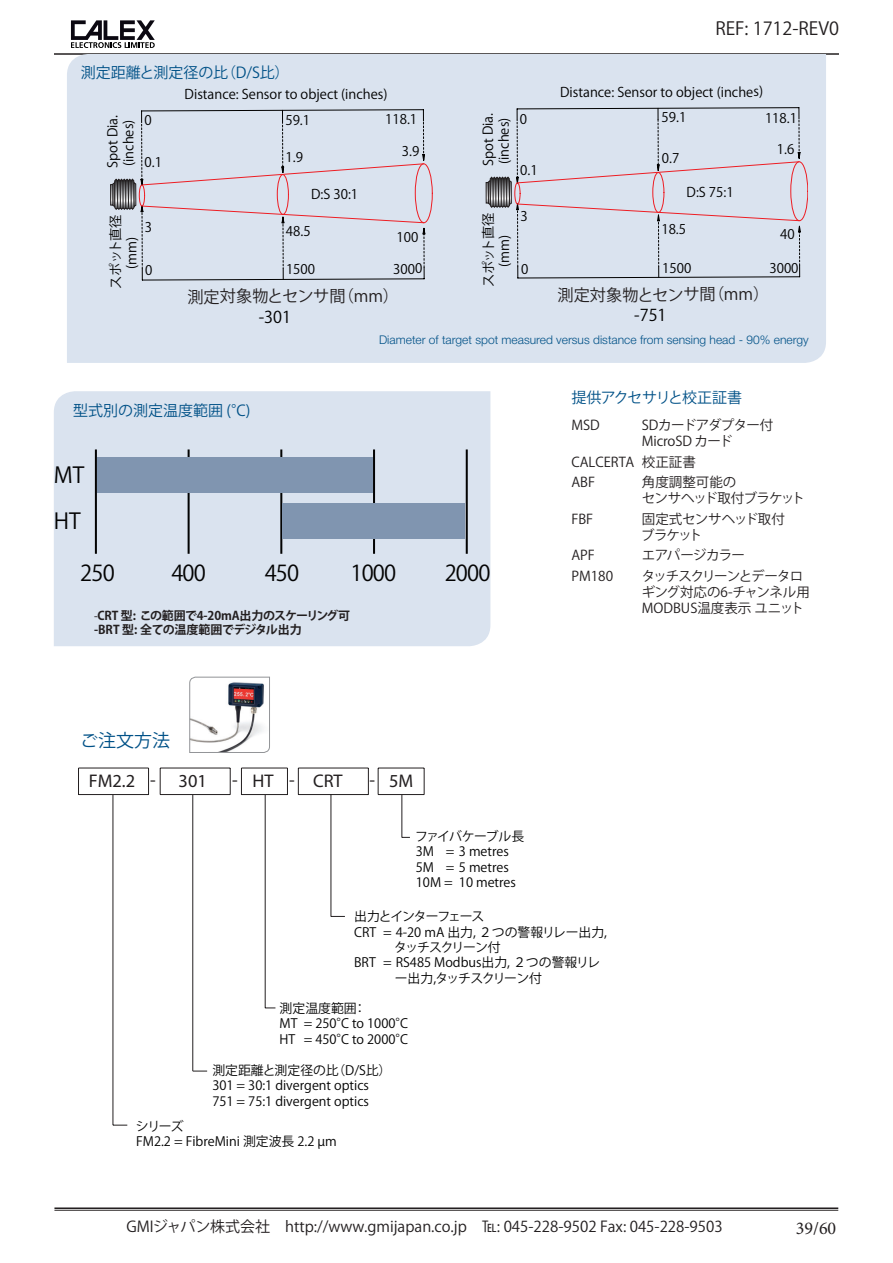
<style>
.page{position:relative;width:893px;height:1263px;background:#fff}
.page>*{position:absolute;margin:0;border:0;box-sizing:border-box;transform-origin:0 0}
.t1{font:21.75px/45.9px "Koz Go Pr 6 N Regular 90 msp RKSJ H";letter-spacing:-.04em;color:#030303}
.t2{font:700 18.3px "Helvetica Neue";color:#231f20}
.t3{font:18px "Koz Go Pr 6 N";color:#231f20}
.t4{font:18px "Minion Pro";color:#231f20}
.t5{font:18px "Koz Go Pr 6 N";color:#005187}
.t6{font:16.2px "Koz Go Pr 6 N";letter-spacing:-.01em;color:#231f20}
.t7{font:16.2px "Koz Go Pr 6 N";letter-spacing:-.01em;color:#000}
.t8{font:15px "Koz Go Pr 6 N";color:#231f20}
.t9{font:15px "Koz Go Pr 6 N";color:#005187}
.t10{font:15px "Koz Go Pr 6 N";letter-spacing:-.04em;color:#005187}
.t11{font:13.5px/20.4px "Koz Go Pr 6 N";letter-spacing:-.01em;color:#231f20}
.t12{font:13.5px/16.2px "Koz Go Pr 6 N";letter-spacing:-.04em;color:#231f20}
.t13{font:13.5px/16.2px "Koz Go Pr 6 N";letter-spacing:-.03em;color:#231f20}
.t14{font:13.5px/16.2px "Koz Go Pr 6 N";letter-spacing:-.035em;color:#231f20}
.t15{font:13.5px "Koz Go Pr 6 N";letter-spacing:-.05em;color:#231f20}
.t16{font:13.2px/15.9px "Koz Go Pr 6 N";letter-spacing:-.01em;color:#000}
.t17{font:13.2px/15.9px "Koz Go Pr 6 N";letter-spacing:-.055em;color:#000;text-align:center}
.t18{font:12.9px/15.5px "Koz Go Pr 6 N Regular 90 msp RKSJ H";color:#030303}
.t19{font:12.9px "Koz Go Pr 6 N Regular 90 msp RKSJ H";letter-spacing:-.075em;color:#030303}
.t20{font:12.9px "Koz Go Pr 6 N Regular 90 msp RKSJ H";letter-spacing:-.085em;color:#030303}
.t21{font:12.9px "Koz Go Pr 6 N Regular 90 msp RKSJ H";letter-spacing:-.095em;color:#030303}
.t22{font:300 12px "Helvetica Neue Cyr";color:#005187}
.t23{font:700 12px/14.4px "Koz Go Pr 6 N";letter-spacing:-.02em;color:#231f20}
.s1{font-family:"Myriad Pro";font-weight:400}
</style>
<div class="page">
<hr style="left:54px;top:53px;width:785px;height:2px;background:#231f20">
<svg style="left:71px;top:20px;width:84px;height:28px"></svg>
<hr style="left:54px;top:1207px;width:784px;height:2px;background:#231f20">
<hr style="left:54px;top:1210px;width:784px;height:1px;background:#231f20">
<svg style="left:189px;top:677px;width:81px;height:76px"></svg>
<div style="left:54px;top:391px;width:436px;height:255px;background:#dae3ef"></div>
<hr style="left:466px;top:449px;width:2px;height:105px;background:#030303">
<hr style="left:373px;top:449px;width:2px;height:105px;background:#030303">
<hr style="left:280px;top:449px;width:2px;height:105px;background:#030303">
<hr style="left:188px;top:449px;width:2px;height:105px;background:#030303">
<hr style="left:95px;top:449px;width:2px;height:105px;background:#030303">
<div style="left:97px;top:457px;width:276px;height:35px;background:#8095b0"></div>
<div style="left:283px;top:503px;width:182px;height:36px;background:#8095b0"></div>
<div style="left:67px;top:54px;width:759px;height:309px;background:#dae3ef"></div>
<div style="left:110px;top:184px;width:3px;height:21px;border:1px solid #231f20"></div>
<div style="left:112px;top:110px;width:321px;height:169px;background:#dae3ef"></div>
<div style="left:486px;top:182px;width:3px;height:21px;border:1px solid #231f20"></div>
<div style="left:488px;top:108px;width:320px;height:169px;background:#dae3ef"></div>
<svg style="left:148px;top:769px;width:1px;height:25px"></svg>
<hr style="left:79px;top:768px;width:70px;height:1px;background:#231f20">
<svg style="left:78px;top:768px;width:1px;height:26px"></svg>
<hr style="left:79px;top:794px;width:70px;height:1px;background:#231f20">
<hr style="left:113px;top:795px;width:1px;height:330px;background:#231f20">
<svg style="left:113px;top:1125px;width:14px;height:1px"></svg>
<svg style="left:230px;top:768px;width:1px;height:26px"></svg>
<hr style="left:160px;top:768px;width:70px;height:1px;background:#231f20">
<svg style="left:160px;top:769px;width:1px;height:25px"></svg>
<hr style="left:160px;top:794px;width:70px;height:1px;background:#231f20">
<svg style="left:298px;top:767px;width:71px;height:27px"></svg>
<svg style="left:287px;top:768px;width:1px;height:26px"></svg>
<hr style="left:241px;top:768px;width:46px;height:1px;background:#231f20">
<svg style="left:241px;top:769px;width:1px;height:25px"></svg>
<svg style="left:424px;top:768px;width:1px;height:26px"></svg>
<hr style="left:378px;top:768px;width:46px;height:1px;background:#231f20">
<svg style="left:378px;top:769px;width:1px;height:25px"></svg>
<hr style="left:378px;top:794px;width:46px;height:1px;background:#231f20">
<svg style="left:192px;top:794px;width:219px;height:278px"></svg>
<h3 class="t3" style="left:715px;top:18px;width:125px">REF: 1712-REV0</h3>
<p class="t9" style="left:81px;top:64px;width:210px">測定距離と測定径の比（D/S比）</p>
<p class="t16" style="left:185px;top:86px;width:205px">Distance: Sensor to object (inches)</p>
<p class="t16" style="left:560px;top:84px;width:205px">Distance: Sensor to object (inches)</p>
<p class="t16" style="left:105px;top:168px;width:55px;rotate:-90deg">Spot Dia. (inches)</p>
<p class="t16" style="left:144px;top:113px;width:9px">0</p>
<p class="t16" style="left:285px;top:112px;width:26px">59.1</p>
<p class="t16" style="left:385px;top:112px;width:34px">118.1</p>
<p class="t16" style="left:145px;top:155px;width:19px">0.1</p>
<p class="t16" style="left:286px;top:150px;width:19px">1.9</p>
<p class="t16" style="left:402px;top:144px;width:19px">3.9</p>
<p class="t16" style="left:480px;top:166px;width:55px;rotate:-90deg">Spot Dia. (inches)</p>
<p class="t16" style="left:520px;top:111px;width:9px">0</p>
<p class="t16" style="left:520px;top:163px;width:19px">0.1</p>
<p class="t16" style="left:661px;top:109px;width:26px">59.1</p>
<p class="t16" style="left:765px;top:110px;width:34px">118.1</p>
<p class="t16" style="left:662px;top:150px;width:19px">0.7</p>
<p class="t16" style="left:777px;top:142px;width:19px">1.6</p>
<p class="t16" style="left:311px;top:186px;width:49px">D:S 30:1</p>
<p class="t16" style="left:687px;top:184px;width:49px">D:S 75:1</p>
<p class="t17" style="left:108px;top:289px;width:76px;rotate:-90deg">スポット直径(mm)</p>
<p class="t16" style="left:145px;top:220px;width:9px">3</p>
<p class="t16" style="left:286px;top:223px;width:26px">48.5</p>
<p class="t16" style="left:397px;top:229px;width:23px">100</p>
<p class="t16" style="left:145px;top:262px;width:9px">0</p>
<p class="t16" style="left:286px;top:261px;width:31px">1500</p>
<p class="t16" style="left:393px;top:261px;width:31px">3000</p>
<p class="t6" style="left:187px;top:287px;width:213px">測定対象物とセンサ間（mm）</p>
<p class="t17" style="left:481px;top:287px;width:76px;rotate:-90deg">スポット直径(mm)</p>
<p class="t16" style="left:520px;top:209px;width:9px">3</p>
<p class="t16" style="left:661px;top:222px;width:26px">18.5</p>
<p class="t16" style="left:780px;top:227px;width:16px">40</p>
<p class="t16" style="left:521px;top:261px;width:9px">0</p>
<p class="t16" style="left:662px;top:260px;width:31px">1500</p>
<p class="t16" style="left:769px;top:260px;width:31px">3000</p>
<p class="t6" style="left:557px;top:285px;width:213px">測定対象物とセンサ間（mm）</p>
<p class="t7" style="left:259px;top:308px;width:34px">-301</p>
<p class="t7" style="left:634px;top:306px;width:34px">-751</p>
<p class="t22" style="left:379px;top:333px;width:431px">Diameter of target spot measured versus distance from sensing head - 90% energy</p>
<p class="t9" style="left:73px;top:402px;width:179px">型式別の測定温度範囲 (°C)</p>
<h1 class="t1" style="left:54px;top:453px;width:32px">MT<br>HT</h1>
<h1 class="t1" style="left:80px;top:550px;width:36px">250</h1>
<h1 class="t1" style="left:171px;top:550px;width:36px">400</h1>
<h1 class="t1" style="left:265px;top:550px;width:36px">450</h1>
<h1 class="t1" style="left:350px;top:550px;width:47px">1000</h1>
<h1 class="t1" style="left:445px;top:550px;width:47px">2000</h1>
<p class="t23" style="left:94px;top:608px;width:258px"><span class="s1">-</span>CRT 型: この範囲で4-20mA出力のスケーリング可-BRT 型: 全ての温度範囲でデジタル出力</p>
<h3 class="t5" style="left:80px;top:730px;width:92px">ご注文方法</h3>
<h2 class="t2" style="left:89px;top:770px;width:68px">FM2.2 -</h2>
<h2 class="t2" style="left:232px;top:769px;width:7px">-</h2>
<h2 class="t2" style="left:313px;top:770px;width:31px">CRT</h2>
<h2 class="t2" style="left:389px;top:770px;width:26px">5M</h2>
<h2 class="t2" style="left:179px;top:770px;width:30px">301</h2>
<h2 class="t2" style="left:253px;top:770px;width:44px">HT -</h2>
<h2 class="t2" style="left:370px;top:769px;width:7px">-</h2>
<p class="t10" style="left:571px;top:389px;width:172px">提供アクセサリと校正証書</p>
<p class="t11" style="left:571px;top:415px;width:30px">MSD</p>
<p class="t13" style="left:642px;top:417px;width:133px">SDカードアダプター付<br>MicroSD カード</p>
<p class="t11" style="left:571px;top:452px;width:126px">CALCERTA 校正証書<br>ABF</p>
<p class="t11" style="left:642px;top:474px;width:165px;line-height:16.2px">角度調整可能の<br>センサヘッド取付ブラケット</p>
<p class="t11" style="left:571px;top:509px;width:23px">FBF</p>
<p class="t14" style="left:641px;top:511px;width:145px">固定式センサヘッド取付ブラケット</p>
<p class="t11" style="left:571px;top:545px;width:25px">APF</p>
<p class="t15" style="left:642px;top:548px;width:105px">エアパージカラー</p>
<p class="t11" style="left:571px;top:566px;width:43px">PM180</p>
<p class="t12" style="left:642px;top:568px;width:170px">タッチスクリーンとデータロギング対応の6-チャンネル用<br>MODBUS温度表示 ユニット</p>
<p class="t18" style="left:415px;top:828px;width:111px">ファイバケーブル長<br>3M = 3 metres<br>5M = 5 metres<br>10M = 10 metres</p>
<p class="t20" style="left:354px;top:909px;width:132px">出力とインターフェース</p>
<p class="t18" style="left:354px;top:924px;width:254px">CRT = 4-20 mA 出力, ２つの警報リレー出力,</p>
<p class="t21" style="left:394px;top:940px;width:108px">タッチスクリーン付</p>
<p class="t18" style="left:354px;top:955px;width:247px">BRT = RS485 Modbus出力, ２つの警報リレ</p>
<p class="t19" style="left:395px;top:971px;width:149px">ー出力,タッチスクリーン付</p>
<p class="t18" style="left:280px;top:1000px;width:130px">測定温度範囲：<br>MT = 250°C to 1000°C<br>HT = 450°C to 2000°C</p>
<p class="t18" style="left:212px;top:1062px;width:180px">測定距離と測定径の比（D/S比）<br>301 = 30:1 divergent optics<br>751 = 75:1 divergent optics</p>
<p class="t18" style="left:136px;top:1119px;width:202px">シリーズ<br>FM2.2 = FibreMini 測定波長 2.2 µm</p>
<p class="t8" style="left:126px;top:1218px;width:598px">GMIジャパン株式会社　http://www.gmijapan.co.jp　℡: 045-228-9502 Fax: 045-228-9503</p>
<h3 class="t4" style="left:796px;top:1216px;width:42px">39/60</h3>
</div>
